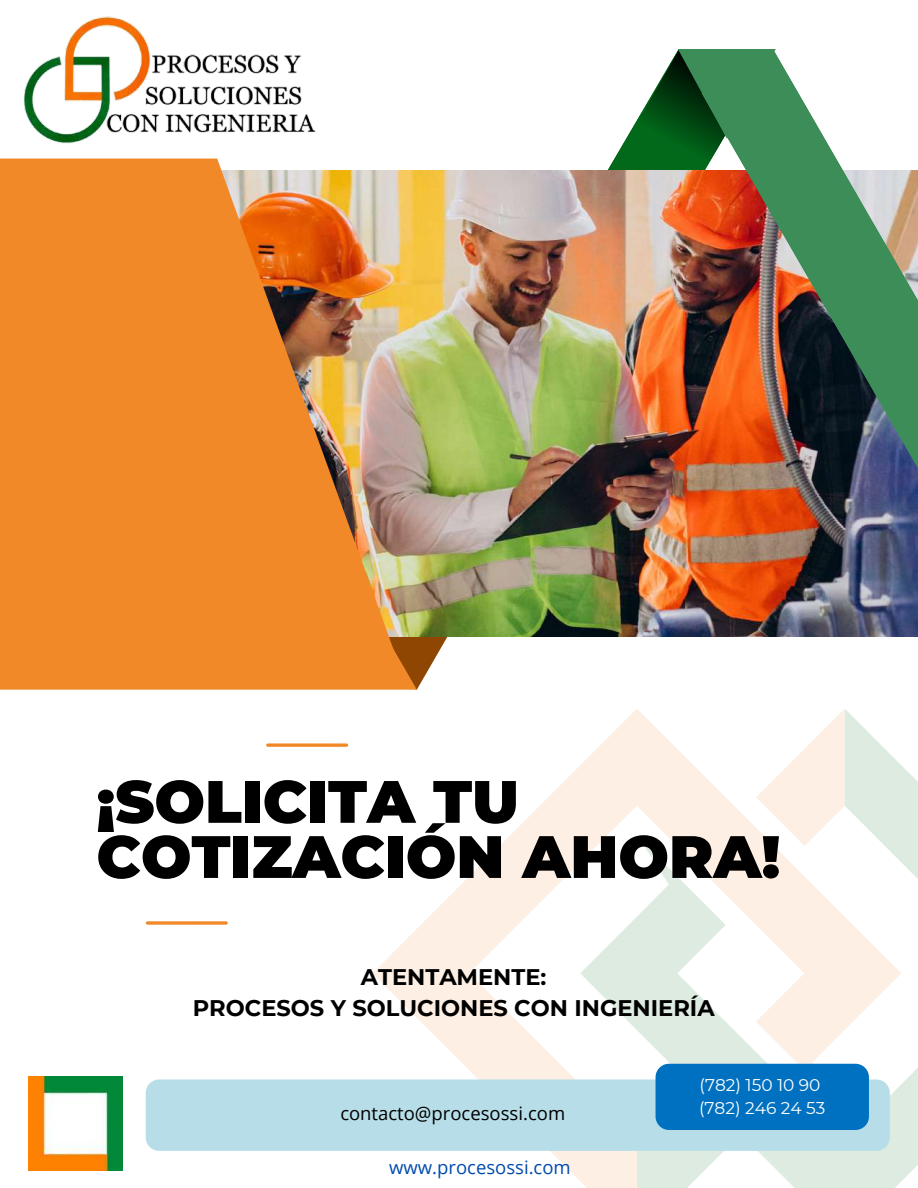
<style>
.page{position:relative;width:918px;height:1188px;background:#fff}
.page>*{position:absolute;margin:0;border:0;box-sizing:border-box;transform-origin:0 0}
.t1{font:900 59.7px/55.2px "Montserrat";color:#000}
.t2{font:700 22.5px/31.5px "Montserrat";color:#000;text-align:center}
.t3{font:18.45px "Open Sans";color:#000}
.t4{font:18.45px "Open Sans";color:#004aad}
.t5{font:16.95px/23.7px "Montserrat";color:#fff}
</style>
<div class="page">
<svg style="left:372px;top:766px;width:208px;height:415px"></svg>
<svg style="left:580px;top:709px;width:338px;height:479px"></svg>
<svg style="left:518px;top:1151px;width:21px;height:6px"></svg>
<svg style="left:395px;top:118px;width:306px;height:520px"></svg>
<img style="left:395px;top:171px;width:306px;height:466px">
<img style="left:701px;top:54px;width:217px;height:583px">
<svg style="left:0;top:637px;width:447px;height:53px;background:#e88930"></svg>
<svg style="left:638px;top:49px;width:138px;height:114px;background:#3c8051"></svg>
<img style="left:0;top:159px;width:395px;height:494px">
<svg style="left:268px;top:743px;width:79px;height:4px"></svg>
<svg style="left:147px;top:921px;width:79px;height:4px"></svg>
<img style="left:28px;top:1076px;width:95px;height:95px">
<div style="left:146px;top:1079px;width:743px;height:72px;background:#b7dee8;border-radius:14px"></div>
<div style="left:656px;top:1064px;width:213px;height:66px;background:#0070c0;border-radius:14px"></div>
<img style="left:3px;top:16px;width:332px;height:169px">
<h1 class="t1" style="left:97px;top:774px;width:685px">¡SOLICITA TU<br>COTIZACIÓN AHORA!</h1>
<p class="t2" style="left:193px;top:961px;width:523px">ATENTAMENTE:<br>PROCESOS Y SOLUCIONES CON INGENIERÍA</p>
<p class="t3" style="left:340px;top:1100px;width:226px">contacto@procesossi.com</p>
<p class="t4" style="left:389px;top:1154px;width:183px">www.procesossi.com</p>
<p class="t5" style="left:699px;top:1073px;width:128px">(782) 150 10 90 (782) 246 24 53</p>
</div>
